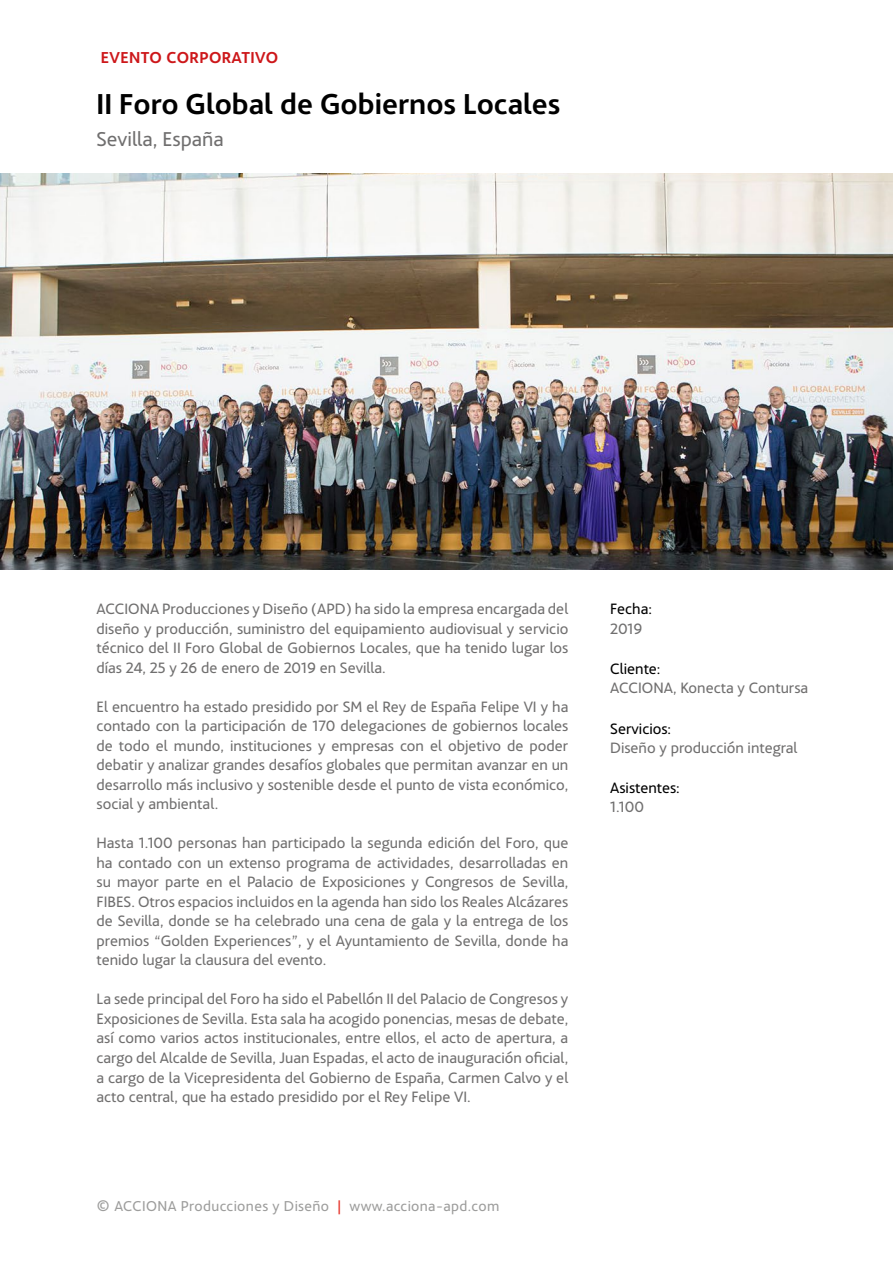
<style>
.page{position:relative;width:893px;height:1263px;background:#fff}
.page>*{position:absolute;margin:0;border:0;box-sizing:border-box;transform-origin:0 0}
.t1{font:700 30px "Acciona";color:#000}
.t2{font:21px "Acciona";color:#706f6f}
.t3{font:700 16.5px "Acciona";letter-spacing:.025em;color:#cd171a}
.t4{font:15.75px/19.5px "Acciona";color:#706f6f;text-align:justify}
.t5{font:15.75px "Acciona";color:#000}
.t6{font:15px "Acciona";letter-spacing:.025em;color:#9d9d9c}
.s1{color:#e63329}
</style>
<div class="page">
<img style="left:0;top:173px;width:893px;height:396px">
<p class="t3" style="left:101px;top:45px;width:179px">EVENTO CORPORATIVO</p>
<h1 class="t1" style="left:97px;top:80px;width:465px">II Foro Global de Gobiernos Locales</h1>
<h2 class="t2" style="left:97px;top:123px;width:129px">Sevilla, España</h2>
<p class="t4" style="left:97px;top:598px;width:473px">ACCIONA Producciones y Diseño (APD) ha sido la empresa encargada del diseño y producción, suministro del equipamiento audiovisual y servicio técnico del II Foro Global de Gobiernos Locales, que ha tenido lugar los días 24, 25 y 26 de enero de 2019 en Sevilla.</p>
<p class="t4" style="left:97px;top:695px;width:473px">El encuentro ha estado presidido por SM el Rey de España Felipe VI y ha contado con la participación de 170 delegaciones de gobiernos locales de todo el mundo, instituciones y empresas con el objetivo de poder debatir y analizar grandes desafíos globales que permitan avanzar en un desarrollo más inclusivo y sostenible desde el punto de vista económico, social y ambiental.</p>
<p class="t4" style="left:97px;top:832px;width:473px">Hasta 1.100 personas han participado la segunda edición del Foro, que ha contado con un extenso programa de actividades, desarrolladas en su mayor parte en el Palacio de Exposiciones y Congresos de Sevilla, FIBES. Otros espacios incluidos en la agenda han sido los Reales Alcázares de Sevilla, donde se ha celebrado una cena de gala y la entrega de los premios “Golden Experiences”, y el Ayuntamiento de Sevilla, donde ha tenido lugar la clausura del evento.</p>
<p class="t4" style="left:97px;top:988px;width:473px">La sede principal del Foro ha sido el Pabellón II del Palacio de Congresos y Exposiciones de Sevilla. Esta sala ha acogido ponencias, mesas de debate, así como varios actos institucionales, entre ellos, el acto de apertura, a cargo del Alcalde de Sevilla, Juan Espadas, el acto de inauguración oficial, a cargo de la Vicepresidenta del Gobierno de España, Carmen Calvo y el acto central, que ha estado presidido por el Rey Felipe VI.</p>
<p class="t6" style="left:97px;top:1194px;width:404px">© ACCIONA Producciones y Diseño <span class="s1">|</span> www.acciona-apd.com</p>
<p class="t5" style="left:610px;top:597px;width:43px">Fecha:</p>
<p class="t4" style="left:610px;top:617px;width:34px">2019</p>
<p class="t5" style="left:610px;top:656px;width:52px">Cliente:</p>
<p class="t4" style="left:610px;top:677px;width:200px">ACCIONA, Konecta y Contursa</p>
<p class="t5" style="left:610px;top:716px;width:62px">Servicios:</p>
<p class="t4" style="left:610px;top:737px;width:189px">Diseño y producción integral</p>
<p class="t5" style="left:610px;top:775px;width:71px">Asistentes:</p>
<p class="t4" style="left:610px;top:796px;width:35px">1.100</p>
</div>
